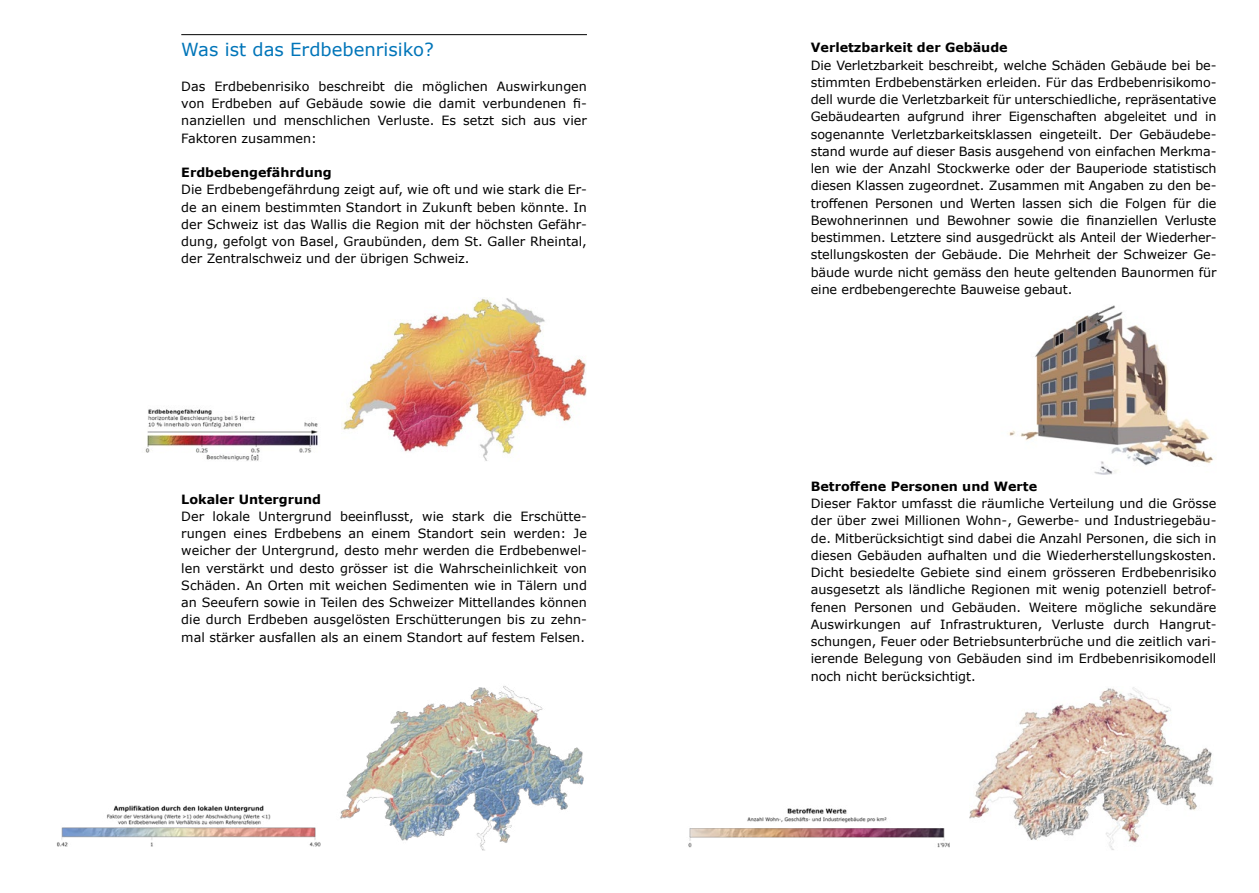
<style>
.page{position:relative;width:1259px;height:893px;background:#fff}
.page>*{position:absolute;margin:0;border:0;box-sizing:border-box;transform-origin:0 0}
.t1{font:18px "Verdana";color:#0075b9}
.t2{font:12.75px/17.2px "Verdana";color:#000;text-align:justify}
.t3{font:700 12.75px "Verdana";color:#000}
</style>
<div class="page">
<img style="left:969px;top:687px;width:244px;height:163px">
<img style="left:1008px;top:305px;width:206px;height:170px">
<hr style="left:181px;top:34px;width:406px;height:1px;background:#000">
<img style="left:145px;top:409px;width:173px;height:52px">
<img style="left:342px;top:298px;width:245px;height:163px">
<img style="left:688px;top:808px;width:261px;height:40px">
<img style="left:56px;top:805px;width:264px;height:42px">
<img style="left:340px;top:686px;width:244px;height:164px">
<h1 class="t1" style="left:181px;top:37px;width:254px">Was ist das Erdbebenrisiko?</h1>
<p class="t2" style="left:181px;top:77px;width:407px">Das Erdbebenrisiko beschreibt die möglichen Auswirkungen von Erdbeben auf Gebäude sowie die damit verbundenen fi&shy;nanziellen und menschlichen Verluste. Es setzt sich aus vier Faktoren zusammen:</p>
<p class="t3" style="left:181px;top:163px;width:152px">Erdbebengefährdung</p>
<p class="t2" style="left:181px;top:181px;width:407px">Die Erdbebengefährdung zeigt auf, wie oft und wie stark die Er&shy;de an einem bestimmten Standort in Zukunft beben könnte. In der Schweiz ist das Wallis die Region mit der höchsten Gefähr&shy;dung, gefolgt von Basel, Graubünden, dem St. Galler Rheintal, der Zentralschweiz und der übrigen Schweiz.</p>
<p class="t3" style="left:181px;top:490px;width:141px">Lokaler Untergrund</p>
<p class="t2" style="left:181px;top:508px;width:407px">Der lokale Untergrund beeinflusst, wie stark die Erschütte&shy;rungen eines Erdbebens an einem Standort sein werden: Je weicher der Untergrund, desto mehr werden die Erdbebenwel&shy;len verstärkt und desto grösser ist die Wahrscheinlichkeit von Schäden. An Orten mit weichen Sedimenten wie in Tälern und an Seeufern sowie in Teilen des Schweizer Mittellandes können die durch Erdbeben ausgelösten Erschütterungen bis zu zehn&shy;mal stärker ausfallen als an einem Standort auf festem Felsen.</p>
<p class="t3" style="left:811px;top:39px;width:198px">Verletzbarkeit der Gebäude</p>
<p class="t2" style="left:811px;top:56px;width:407px">Die Verletzbarkeit beschreibt, welche Schäden Gebäude bei be&shy;stimmten Erdbebenstärken erleiden. Für das Erdbebenrisikomo&shy;dell wurde die Verletzbarkeit für unterschiedliche, repräsentative Gebäudearten aufgrund ihrer Eigenschaften abgeleitet und in sogenannte Verletzbarkeitsklassen eingeteilt. Der Gebäudebe&shy;stand wurde auf dieser Basis ausgehend von einfachen Merkma&shy;len wie der Anzahl Stockwerke oder der Bauperiode statistisch diesen Klassen zugeordnet. Zusammen mit Angaben zu den be&shy;troffenen Personen und Werten lassen sich die Folgen für die Bewohnerinnen und Bewohner sowie die finanziellen Verluste bestimmen. Letztere sind ausgedrückt als Anteil der Wiederher&shy;stellungskosten der Gebäude. Die Mehrheit der Schweizer Ge&shy;bäude wurde nicht gemäss den heute geltenden Baunormen für eine erdbebengerechte Bauweise gebaut.</p>
<p class="t3" style="left:811px;top:477px;width:228px">Betroffene Personen und Werte</p>
<p class="t2" style="left:811px;top:495px;width:407px">Dieser Faktor umfasst die räumliche Verteilung und die Grösse der über zwei Millionen Wohn-, Gewerbe- und Industriegebäu&shy;de. Mitberücksichtigt sind dabei die Anzahl Personen, die sich in diesen Gebäuden aufhalten und die Wiederherstellungskosten.<br>Dicht besiedelte Gebiete sind einem grösseren Erdbebenrisiko ausgesetzt als ländliche Regionen mit wenig potenziell betrof&shy;fenen Personen und Gebäuden. Weitere mögliche sekundäre Auswirkungen auf Infrastrukturen, Verluste durch Hangrut&shy;schungen, Feuer oder Betriebsunterbrüche und die zeitlich vari&shy;ierende Belegung von Gebäuden sind im Erdbebenrisikomodell noch nicht berücksichtigt.</p>
</div>
